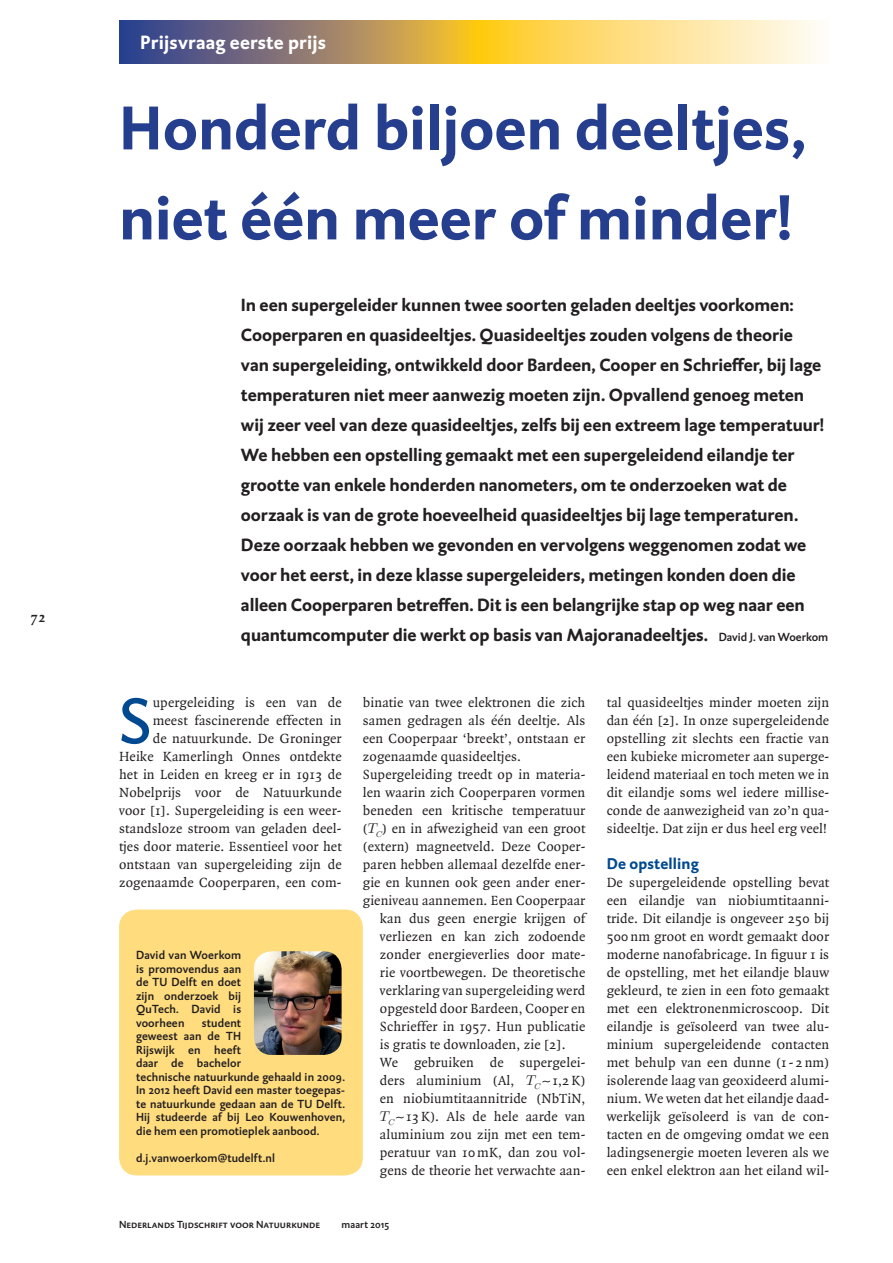
<style>
.page{position:relative;width:893px;height:1263px;background:#fff}
.page>*{position:absolute;margin:0;border:0;box-sizing:border-box;transform-origin:0 0}
.Basis_Tekst{font:66.6px "DTL Caspari ST";color:#014990}
.Kop_Verhaal{font:700 63px/90px "DTL Caspari ST";color:#253f8e}
.t1{font:700 19.5px "DTL Caspari T";letter-spacing:.01em;color:#fff}
.Inleiding_Tekst{font:700 18px/30px "DTL Caspari ST";letter-spacing:-.005em;color:#231f20}
.Tussenkop_Referentie{font:700 15.75px "DTL Caspari T";letter-spacing:.01em;color:#014990}
.t2{font:italic 700 15px "Quadraat";color:#231f20}
.Basis_Tekst-2{font:14.25px/18px "Quadraat";letter-spacing:.01em;color:#231f20;text-align:justify}
.t3{font:500 12px/13.5px "DTL Caspari ST";letter-spacing:.01em;color:#231f20;text-align:justify}
.t4{font:500 10.5px "DTL Caspari T Caps";letter-spacing:.005em;color:#231f20}
.t5{font:500 10.5px "DTL Caspari ST";letter-spacing:.015em;color:#231f20}
.s1{font-weight:500;font-size:12px}
.s2{font-family:"CMMI10"}
</style>
<div class="page">
<div style="left:119px;top:909px;width:244px;height:266px;background:#ffdc7e;border-radius:18px"></div>
<img style="left:254px;top:951px;width:88px;height:104px">
<svg style="left:119px;top:21px;width:700px;height:43px;background:#c5ad78"></svg>
<p class="t2" style="left:30px;top:609px;width:17px">72</p>
<p class="t1" style="left:140px;top:29px;width:187px">Prijsvraag eerste prijs</p>
<p class="Kop_Verhaal" style="left:119px;top:81px;width:689px">Honderd biljoen deeltjes, niet één meer of minder!</p>
<p class="Inleiding_Tekst" style="left:241px;top:290px;width:589px">In een supergeleider kunnen twee soorten geladen deeltjes voorkomen:<br>Cooperparen en quasideeltjes. Quasideeltjes zouden volgens de theorie<br>van supergeleiding, ontwikkeld door Bardeen, Cooper en Schrieffer, bij lage temperaturen niet meer aanwezig moeten zijn. Opvallend genoeg meten wij zeer veel van deze quasideeltjes, zelfs bij een extreem lage temperatuur!<br>We hebben een opstelling gemaakt met een supergeleidend eilandje ter grootte van enkele honderden nanometers, om te onderzoeken wat de oorzaak is van de grote hoeveelheid quasideeltjes bij lage temperaturen.<br>Deze oorzaak hebben we gevonden en vervolgens weggenomen zodat we voor het eerst, in deze klasse supergeleiders, metingen konden doen die alleen Cooperparen betreffen. Dit is een belangrijke stap op weg naar een quantumcomputer die werkt op basis van Majoranadeeltjes. <span class="s1">David J. van Woerkom</span></p>
<p class="Basis_Tekst-2" style="left:119px;top:694px;width:224px;text-align:right">upergeleiding is een van de meest fascinerende effecten in<br>de natuurkunde. De Groninger Heike Kamerlingh Onnes ontdekte het in Leiden en kreeg er in 1913 de Nobelprijs voor de Natuurkunde voor [1]. Supergeleiding is een weer&shy;standsloze stroom van geladen deel&shy;tjes door materie. Essentieel voor het ontstaan van supergeleiding zijn de zogenaamde Cooperparen, een com-</p>
<p class="Basis_Tekst-2" style="left:363px;top:694px;width:224px">binatie van twee elektronen die zich samen gedragen als één deeltje. Als een Cooperpaar ‘breekt’, ontstaan er zogenaamde quasideeltjes.</p>
<p class="Basis_Tekst" style="left:119px;top:679px;width:35px">S</p>
<p class="Basis_Tekst-2" style="left:363px;top:766px;width:224px">Supergeleiding treedt op in materia-</p>
<p class="Basis_Tekst-2" style="left:363px;top:784px;width:224px">len waarin zich Cooperparen vormen</p>
<p class="Basis_Tekst-2" style="left:363px;top:802px;width:224px">beneden een kritische temperatuur</p>
<p class="Basis_Tekst-2" style="left:363px;top:820px;width:224px">(<span class="s2">T</span><sub>C</sub>) en in afwezigheid van een groot</p>
<p class="Basis_Tekst-2" style="left:363px;top:838px;width:224px">(extern) magneetveld. Deze Cooper-</p>
<p class="Basis_Tekst-2" style="left:363px;top:856px;width:224px">paren hebben allemaal dezelfde ener-</p>
<p class="Basis_Tekst-2" style="left:363px;top:874px;width:224px">gie en kunnen ook geen ander ener-</p>
<p class="Basis_Tekst-2" style="left:363px;top:892px;width:224px">gieniveau aannemen. Een Cooperpaar</p>
<p class="Basis_Tekst-2" style="left:380px;top:910px;width:207px">kan dus geen energie krijgen of</p>
<p class="Basis_Tekst-2" style="left:380px;top:928px;width:207px">verliezen en kan zich zodoende</p>
<p class="Basis_Tekst-2" style="left:380px;top:946px;width:207px">zonder energieverlies door mate-</p>
<p class="Basis_Tekst-2" style="left:380px;top:964px;width:207px">rie voortbewegen. De theoretische</p>
<p class="Basis_Tekst-2" style="left:380px;top:982px;width:207px">verklaring van supergeleiding werd</p>
<p class="Basis_Tekst-2" style="left:380px;top:1000px;width:207px">opgesteld door Bardeen, Cooper en</p>
<p class="Basis_Tekst-2" style="left:380px;top:1018px;width:207px">Schrieffer in 1957. Hun publicatie</p>
<p class="Basis_Tekst-2" style="left:380px;top:1036px;width:187px">is gratis te downloaden, zie [2].</p>
<p class="Basis_Tekst-2" style="left:380px;top:1054px;width:207px">We gebruiken de supergelei&shy;ders aluminium (Al, <span class="s2">T</span><sub>C</sub> 1,2K) en niobiumtitaannitride (NbTiN, <span class="s2">T</span><sub>C</sub> 13K). Als de hele aarde van aluminium zou zijn met een tem&shy;peratuur van 10 mK, dan zou vol&shy;gens de theorie het verwachte aan-</p>
<p class="t3" style="left:136px;top:948px;width:107px">David van Woerkom is promovendus aan de TU Delft en doet zijn onderzoek bij QuTech. David is voorheen</p>
<p class="t3" style="left:136px;top:1016px;width:210px;text-align:left;text-indent:66px">student<br>geweest aan de TH<br>Rijswijk en heeft<br>daar de bachelor<br>technische natuurkunde gehaald in 2009.<br>In 2012 heeft David een master toegepas&shy;te natuurkunde gedaan aan de TU Delft.<br>Hij studeerde af bij Leo Kouwenhoven, die hem een promotieplek aanbood.</p>
<p class="t3" style="left:136px;top:1151px;width:140px">d.j.vanwoerkom@tudelft.nl</p>
<p class="t4" style="left:119px;top:1218px;width:203px">Nederlands Tijdschrift voor Natuurkunde</p>
<p class="t5" style="left:342px;top:1218px;width:49px">maart 2015</p>
<p class="Basis_Tekst-2" style="left:607px;top:694px;width:224px">tal quasideeltjes minder moeten zijn dan één [2]. In onze supergeleidende opstelling zit slechts een fractie van een kubieke micrometer aan superge&shy;leidend materiaal en toch meten we in dit eilandje soms wel iedere millise&shy;conde de aanwezigheid van zo’n qua&shy;sideeltje. Dat zijn er dus heel erg veel!</p>
<p class="Tussenkop_Referentie" style="left:607px;top:853px;width:94px">De opstelling</p>
<p class="Basis_Tekst-2" style="left:607px;top:874px;width:224px">De supergeleidende opstelling bevat een eilandje van niobiumtitaanni&shy;tride. Dit eilandje is ongeveer 250 bij 500 nm groot en wordt gemaakt door moderne nanofabricage. In figuur 1 is de opstelling, met het eilandje blauw gekleurd, te zien in een foto gemaakt met een elektronenmicroscoop. Dit eilandje is geïsoleerd van twee alu&shy;minium supergeleidende contacten met behulp van een dunne (1- 2 nm) isolerende laag van geoxideerd alumi&shy;nium. We weten dat het eilandje daad&shy;werkelijk geïsoleerd is van de con&shy;tacten en de omgeving omdat we een ladingsenergie moeten leveren als we een enkel elektron aan het eiland wil-</p>
</div>
